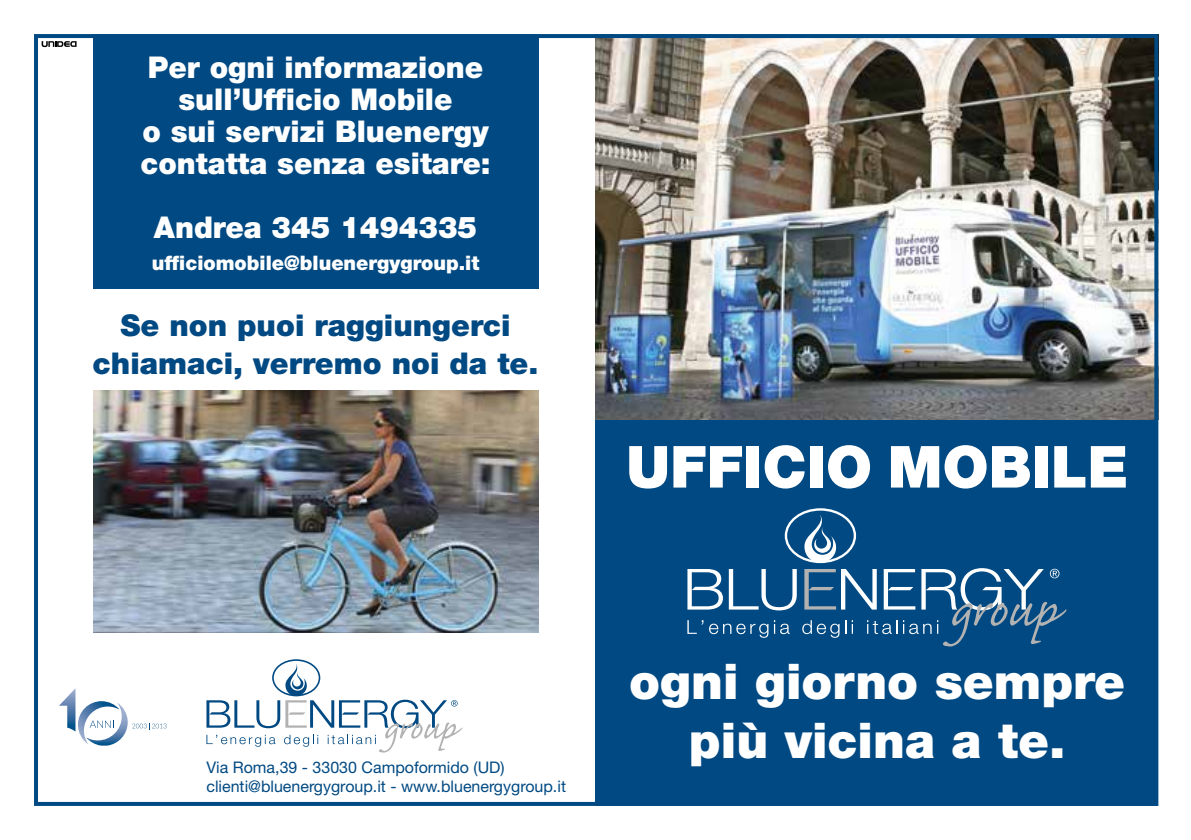
<style>
.page{position:relative;width:1191px;height:840px;background:#fff}
.page>*{position:absolute;margin:0;border:0;box-sizing:border-box;transform-origin:0 0}
.t1{font:900 58px "Helvetica Neue LT Std";color:#fff}
.t2{font:900 49.2px/59px "Helvetica Neue LT Std";color:#fff;text-align:center}
.t3{font:900 30px/32px "Helvetica Neue LT Std";color:#fff;text-align:center}
.t4{font:900 30px/38px "Helvetica Neue LT Std";color:#004982;text-align:center}
.t5{font:900 20px "Helvetica Neue LT Std";color:#fff}
.t6{font:16px/19.2px "Helvetica Neue LT Std";color:#004982}
</style>
<div class="page">
<div style="left:595px;top:420px;width:563px;height:385px;background:#004982"></div>
<div style="left:93px;top:34px;width:445px;height:254px;background:#004982"></div>
<img style="left:595px;top:39px;width:558px;height:381px">
<svg style="left:687px;top:508px;width:379px;height:138px"></svg>
<div style="left:34px;top:34px;width:1124px;height:771px;border:4px solid #004982"></div>
<svg style="left:206px;top:659px;width:256px;height:93px"></svg>
<svg style="left:59px;top:688px;width:107px;height:57px"></svg>
<img style="left:93px;top:390px;width:445px;height:242px">
<svg style="left:42px;top:41px;width:35px;height:6px"></svg>
<p class="t3" style="left:140px;top:51px;width:352px">Per ogni informazione sull’Ufficio Mobile<br>o sui servizi Bluenergy contatta senza esitare:</p>
<p class="t3" style="left:154px;top:211px;width:325px">Andrea 345 1494335</p>
<p class="t5" style="left:152px;top:251px;width:329px">ufficiomobile@bluenergygroup.it</p>
<p class="t4" style="left:93px;top:306px;width:447px">Se non puoi raggiungerci chiamaci, verremo noi da te.</p>
<h1 class="t1" style="left:626px;top:432px;width:504px">UFFICIO MOBILE</h1>
<p class="t6" style="left:206px;top:757px;width:361px">Via Roma,39 - 33030 Campoformido (UD) clienti@bluenergygroup.it - www.bluenergygroup.it</p>
<h2 class="t2" style="left:629px;top:651px;width:497px">ogni giorno sempre più vicina a te.</h2>
</div>
